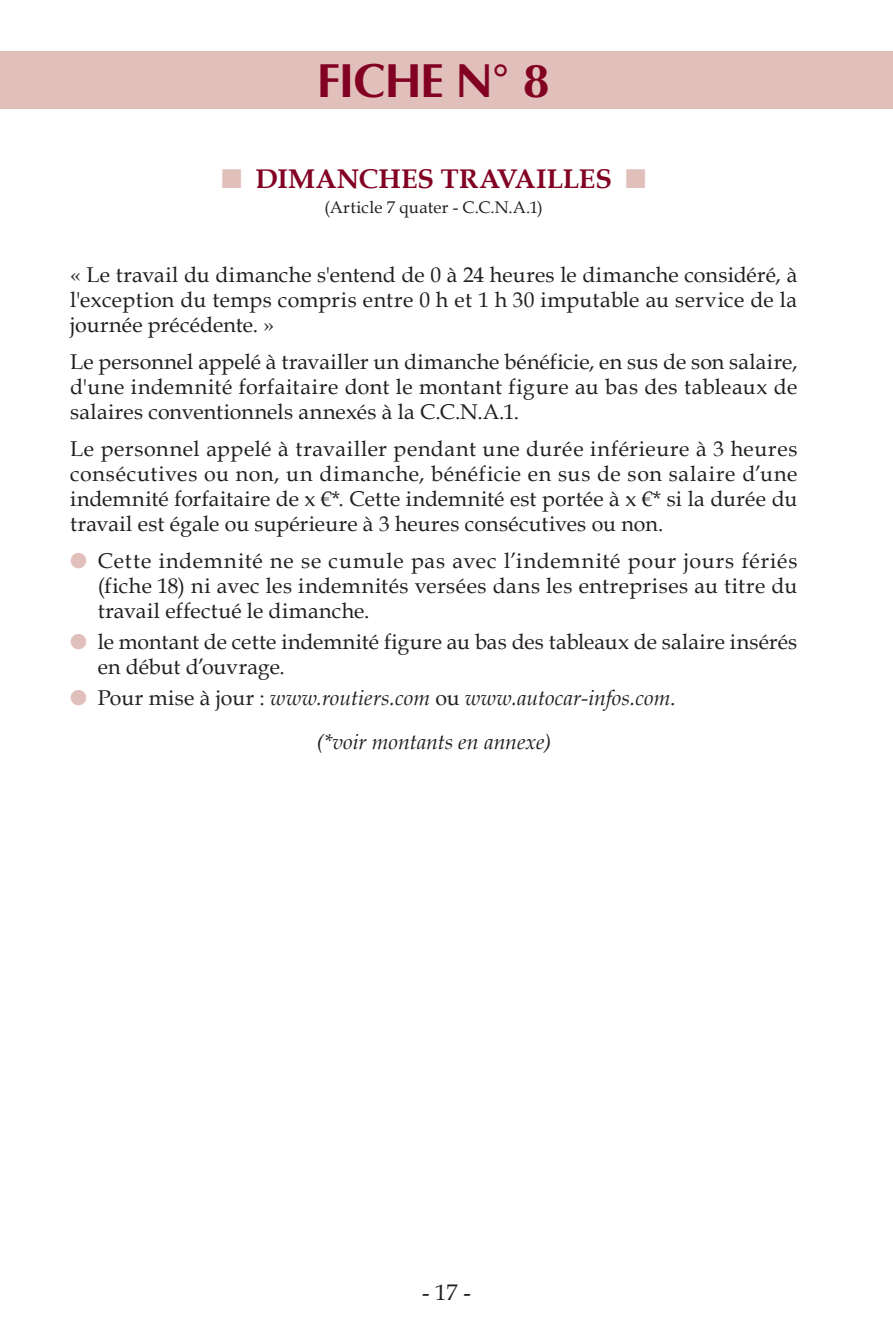
<style>
.page{position:relative;width:893px;height:1340px;background:#fff}
.page>*{position:absolute;margin:0;border:0;box-sizing:border-box;transform-origin:0 0}
.t1{font:700 45px "Omni";color:#820123}
.t2{font:700 27px "Book Antiqua";letter-spacing:-.005em;color:#820123}
.t3{font:27px "Zapf Dingbats";color:#e1bfba}
.t4{font:22.5px "Book Antiqua";color:#231f20}
.t5{font:21.38px/24.8px "Book Antiqua";letter-spacing:.01em;color:#231f20;text-align:justify}
.t6{font:italic 21.38px/43.9px "Book Antiqua";color:#231f20}
.t7{font:16.88px "Book Antiqua";letter-spacing:.015em;color:#231f20}
.s1{color:#e1bfba}
.s2{font-style:normal}
</style>
<div class="page">
<div style="left:0;top:51px;width:893px;height:57px;background:#e1bfba"></div>
<h1 class="t1" style="left:318px;top:52px;width:233px">FICHE N° 8</h1>
<p class="t2" style="left:222px;top:160px;width:136px"><span class="s1">■</span> DIMANCHES</p>
<p class="t2" style="left:441px;top:160px;width:109px">TRAVAILLES</p>
<p class="t3" style="left:625px;top:166px;width:22px">■</p>
<p class="t7" style="left:325px;top:195px;width:220px">(Article 7 quater - C.C.N.A.1)</p>
<p class="t5" style="left:70px;top:262px;width:729px">« Le travail du dimanche s'entend de 0 à 24 heures le dimanche considéré, à l'exception du temps compris entre 0 h et 1 h 30 imputable au service de la journée précédente. »</p>
<p class="t5" style="left:70px;top:349px;width:729px">Le personnel appelé à travailler un dimanche bénéficie, en sus de son salaire, d'une indemnité forfaitaire dont le montant figure au bas des tableaux de salaires conventionnels annexés à la C.C.N.A.1.</p>
<p class="t5" style="left:70px;top:436px;width:729px">Le personnel appelé à travailler pendant une durée inférieure à 3 heures consécutives ou non, un dimanche, bénéficie en sus de son salaire d’une indemnité forfaitaire de x €*. Cette indemnité est portée à x €* si la durée du travail est égale ou supérieure à 3 heures consécutives ou non.</p>
<p class="t5" style="left:98px;top:548px;width:701px;text-indent:-28px"><span class="s1">●</span> Cette indemnité ne se cumule pas avec l’indemnité pour jours fériés (fiche 18) ni avec les indemnités versées dans les entreprises au titre du travail effectué le dimanche.</p>
<p class="t5" style="left:98px;top:628px;width:701px;text-indent:-28px"><span class="s1">●</span> le montant de cette indemnité figure au bas des tableaux de salaire insérés en début d’ouvrage.</p>
<p class="t6" style="left:316px;top:675px;width:361px;text-indent:-246px"><span class="s1">●</span> <span class="s2">Pour mise à jour :</span> www.routiers.com <span class="s2">ou</span> www.autocar-infos.com<span class="s2">. </span>(*voir montants en annexe)</p>
<p class="t4" style="left:422px;top:1276px;width:50px">- 17 -</p>
</div>
